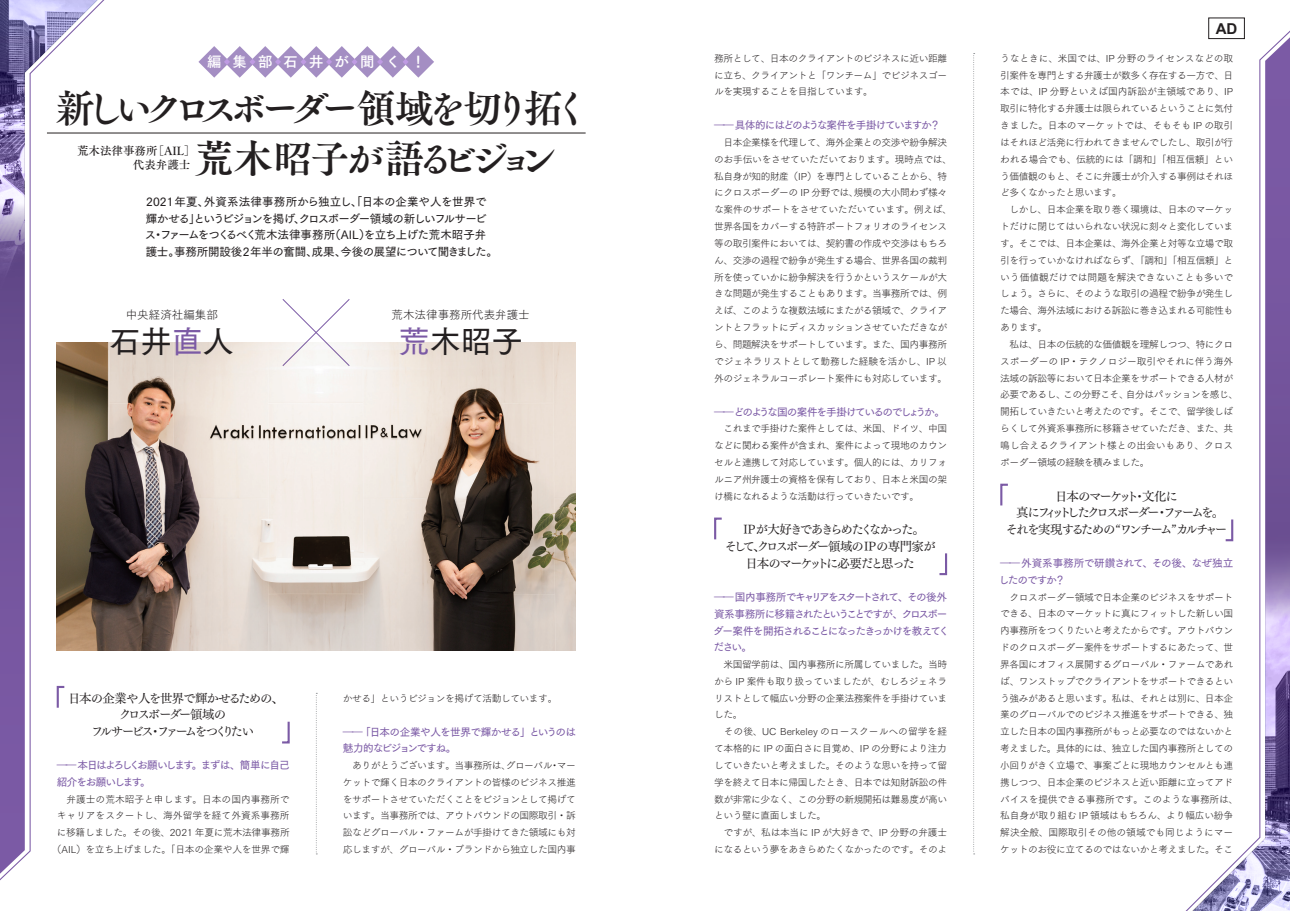
<style>
.page{position:relative;width:1290px;height:911px;background:#fff}
.page>*{position:absolute;margin:0;border:0;box-sizing:border-box;transform-origin:0 0}
.t1{font:39px "Tsuku A Old Min Pr 6 N B";letter-spacing:-.22em;color:#231f20}
.t2{font:39px "Tsuku A Old Min Pr 6 N B";letter-spacing:-.165em;color:#231f20}
.t3{font:31px "Tsuku Go Pro D";color:#231f20}
.t4{font:700 15px "Arial MT Pro";color:#231f20}
.t5{font:14.38px "Tsuku Go Pro B";letter-spacing:.78em;color:#fff}
.t6{font:12.38px/16.9px "Tsuku Min Pr 6 M";letter-spacing:-.18em;color:#231f20;text-align:center}
.t7{font:12.38px/16.9px "Tsuku Min Pr 6 M";letter-spacing:-.11em;color:#231f20;text-align:center}
.t8{font:12.38px "Tsuku Min Pr 6 M";letter-spacing:-.145em;color:#231f20}
.t9{font:12.38px "Tsuku Min Pr 6 M";letter-spacing:-.075em;color:#231f20}
.t10{font:11.5px/16.9px "Tsuku Go Pro D";letter-spacing:-.04em;color:#231f20}
.t11{font:11.5px "Tsuku Go Pro L";color:#231f20}
.t12{font:11.5px "Tsuku A Old Min Pr 6 N D";color:#231f20}
.t13{font:10.62px/16.9px "Tsuku Go Pro D";letter-spacing:-.11em;color:#7b5aa5}
.t14{font:10.62px/16.9px "Tsuku Go Pro D";letter-spacing:-.08em;color:#7b5aa5}
.t15{font:10.62px/16.9px "Tsuku Go Pro D";letter-spacing:-.13em;color:#7b5aa5}
.t16{font:10.62px/16.9px "Tsuku Go Pro D";letter-spacing:-.05em;color:#7b5aa5}
.t17{font:10.62px "Tsuku Go Pro D";letter-spacing:-.135em;color:#7b5aa5}
.t18{font:9.75px/16.9px "Tsuku Go Pro L";letter-spacing:-.045em;color:#231f20}
.t19{font:9.75px/16.9px "Tsuku Go Pro L";color:#231f20;text-align:center}
.s1{color:#7b5aa5}
</style>
<div class="page">
<svg style="left:973px;top:53px;width:2px;height:801px"></svg>
<svg style="left:282px;top:721px;width:8px;height:23px"></svg>
<svg style="left:316px;top:693px;width:1px;height:161px"></svg>
<svg style="left:714px;top:517px;width:8px;height:23px"></svg>
<svg style="left:939px;top:553px;width:9px;height:23px"></svg>
<svg style="left:0;top:296px;width:65px;height:577px"></svg>
<img style="left:0;top:0;width:97px;height:296px">
<svg style="left:1208px;top:37px;width:82px;height:489px"></svg>
<img style="left:1192px;top:526px;width:98px;height:385px">
<svg style="left:1000px;top:483px;width:8px;height:23px"></svg>
<svg style="left:1223px;top:517px;width:11px;height:25px"></svg>
<div style="left:1208px;top:18px;width:36px;height:21px;border:1px solid #231f20"></div>
<img style="left:57px;top:342px;width:518px;height:309px">
<svg style="left:282px;top:299px;width:68px;height:67px"></svg>
<hr style="left:47px;top:133px;width:539px;height:1px;background:#231f20">
<svg style="left:198px;top:46px;width:236px;height:32px"></svg>
<h3 class="t5" style="left:207px;top:49px;width:220px">編集部石井が聞く！</h3>
<h1 class="t1" style="left:56px;top:73px;width:536px">新しいクロスボーダー領域を切り拓く</h1>
<p class="t12" style="left:77px;top:141px;width:120px">荒木法律事務所［AIL］</p>
<h1 class="t2" style="left:78px;top:123px;width:481px">　　　荒木昭子が語るビジョン</h1>
<p class="t12" style="left:133px;top:155px;width:59px">代表弁護士</p>
<p class="t10" style="left:145px;top:192px;width:355px">2021年夏、外資系法律事務所から独立し、「日本の企業や人を世界で輝かせる」というビジョンを掲げ、クロスボーダー領域の新しいフルサービス・ファームをつくるべく荒木法律事務所（AIL）を立ち上げた荒木昭子弁護士。事務所開設後2年半の奮闘、成果、今後の展望について聞きました。</p>
<p class="t11" style="left:126px;top:306px;width:94px">中央経済社編集部</p>
<h2 class="t3" style="left:110px;top:316px;width:126px">石井<span class="s1">直</span>人</h2>
<p class="t11" style="left:392px;top:306px;width:140px">荒木法律事務所代表弁護士</p>
<h2 class="t3" style="left:399px;top:316px;width:126px"><span class="s1">荒</span>木昭子</h2>
<p class="t7" style="left:68px;top:688px;width:217px">日本の企業や人を世界で輝かせるための、クロスボーダー領域の<br>フルサービス・ファームをつくりたい</p>
<p class="t15" style="left:57px;top:755px;width:234px">――本日はよろしくお願いします。まずは、簡単に自己紹介をお願いします。</p>
<p class="t19" style="left:52px;top:789px;width:239px">　弁護士の荒木昭子と申します。日本の国内事務所でキャリアをスタートし、海外留学を経て外資系事務所に移籍しました。その後、2021 年夏に荒木法律事務所（AIL）を立ち上げました。「日本の企業や人を世界で輝</p>
<p class="t18" style="left:343px;top:688px;width:216px">かせる」というビジョンを掲げて活動しています。</p>
<p class="t14" style="left:343px;top:722px;width:235px">――「日本の企業や人を世界で輝かせる」というのは魅力的なビジョンですね。</p>
<p class="t18" style="left:343px;top:755px;width:235px;text-align:justify">　ありがとうございます。当事務所は、グローバル・マーケットで輝く日本のクライアントの皆様のビジネス推進をサポートさせていただくことをビジョンとして掲げています。当事務所では、アウトバウンドの国際取引・訴訟などグローバル・ファームが手掛けてきた領域にも対応しますが、グローバル・ブランドから独立した国内事</p>
<p class="t18" style="left:714px;top:49px;width:235px;text-align:justify">務所として、日本のクライアントのビジネスに近い距離に立ち、クライアントと「ワンチーム」でビジネスゴールを実現することを目指しています。</p>
<p class="t13" style="left:714px;top:116px;width:228px">―― 具体的にはどのような案件を手掛けていますか？</p>
<p class="t18" style="left:714px;top:133px;width:239px">　日本企業様を代理して、海外企業との交渉や紛争解決のお手伝いをさせていただいております。現時点では、私自身が知的財産（IP）を専門としていることから、特にクロスボーダーの IP 分野では、規模の大小問わず様々な案件のサポートをさせていただいています。例えば、世界各国をカバーする特許ポートフォリオのライセンス等の取引案件においては、契約書の作成や交渉はもちろん、交渉の過程で紛争が発生する場合、世界各国の裁判所を使っていかに紛争解決を行うかというスケールが大きな問題が発生することもあります。当事務所では、例えば、このような複数法域にまたがる領域で、クライアントとフラットにディスカッションさせていただきながら、問題解決をサポートしています。また、国内事務所でジェネラリストとして勤務した経験を活かし、IP 以外のジェネラルコーポレート案件にも対応しています。</p>
<p class="t17" style="left:714px;top:403px;width:233px">――どのような国の案件を手掛けているのでしょうか。</p>
<p class="t18" style="left:714px;top:419px;width:235px;text-align:justify">　これまで手掛けた案件としては、米国、ドイツ、中国などに関わる案件が含まれ、案件によって現地のカウンセルと連携して対応しています。個人的には、カリフォルニア州弁護士の資格を保有しており、日本と米国の架け橋になれるような活動は行っていきたいです。</p>
<p class="t8" style="left:744px;top:518px;width:183px">IPが大好きであきらめたくなかった。</p>
<p class="t9" style="left:724px;top:535px;width:212px">そして、クロスボーダー領域のIPの専門家が</p>
<p class="t8" style="left:746px;top:552px;width:171px">日本のマーケットに必要だと思った</p>
<p class="t13" style="left:713px;top:587px;width:237px">―― 国内事務所でキャリアをスタートされて、その後外資系事務所に移籍されたということですが、クロスボーダー案件を開拓されることになったきっかけを教えてください。</p>
<p class="t18" style="left:714px;top:654px;width:235px">　米国留学前は、国内事務所に所属していました。当時から IP 案件も取り扱っていましたが、むしろジェネラリストとして幅広い分野の企業法務案件を手掛けていました。<br>　その後、UC Berkeley のロースクールへの留学を経て本格的に IP の面白さに目覚め、IP の分野により注力していきたいと考えました。そのような思いを持って留学を終えて日本に帰国したとき、日本では知財訴訟の件数が非常に少なく、この分野の新規開拓は難易度が高いという壁に直面しました。<br>　ですが、私は本当に IP が大好きで、IP 分野の弁護士になるという夢をあきらめたくなかったのです。そのよ</p>
<h3 class="t4" style="left:1215px;top:20px;width:23px">AD</h3>
<p class="t18" style="left:1000px;top:49px;width:239px">うなときに、米国では、IP 分野のライセンスなどの取引案件を専門とする弁護士が数多く存在する一方で、日本では、IP 分野といえば国内訴訟が主領域であり、IP取引に特化する弁護士は限られているということに気付きました。日本のマーケットでは、そもそも IP の取引はそれほど活発に行われてきませんでしたし、取引が行われる場合でも、伝統的には「調和」「相互信頼」という価値観のもと、そこに弁護士が介入する事例はそれほど多くなかったと思います。<br>　しかし、日本企業を取り巻く環境は、日本のマーケットだけに閉じてはいられない状況に刻々と変化しています。そこでは、日本企業は、海外企業と対等な立場で取引を行っていかなければならず、「調和」「相互信頼」という価値観だけでは問題を解決できないことも多いでしょう。さらに、そのような取引の過程で紛争が発生した場合、海外法域における訴訟に巻き込まれる可能性もあります。<br>　私は、日本の伝統的な価値観を理解しつつ、特にクロスボーダーの IP・テクノロジー取引やそれに伴う海外法域の訴訟等において日本企業をサポートできる人材が必要であるし、この分野こそ、自分はパッションを感じ、開拓していきたいと考えたのです。そこで、留学後しばらくして外資系事務所に移籍させていただき、また、共鳴し合えるクライアント様との出会いもあり、クロスボーダー領域の経験を積みました。</p>
<p class="t6" style="left:1005px;top:486px;width:223px">日本のマーケット・文化に<br>真にフィットしたクロスボーダー・ファームを。それを実現するための“ワンチーム”カルチャー</p>
<p class="t16" style="left:999px;top:553px;width:236px">――外資系事務所で研鑽されて、その後、なぜ独立したのですか？</p>
<p class="t18" style="left:1000px;top:587px;width:239px">　クロスボーダー領域で日本企業のビジネスをサポートできる、日本のマーケットに真にフィットした新しい国内事務所をつくりたいと考えたからです。アウトバウンドのクロスボーダー案件をサポートするにあたって、世界各国にオフィス展開するグローバル・ファームであれば、ワンストップでクライアントをサポートできるという強みがあると思います。私は、それとは別に、日本企業のグローバルでのビジネス推進をサポートできる、独立した日本の国内事務所がもっと必要なのではないかと考えました。具体的には、独立した国内事務所としての小回りがきく立場で、事案ごとに現地カウンセルとも連携しつつ、日本企業のビジネスと近い距離に立ってアドバイスを提供できる事務所です。このような事務所は、私自身が取り組む IP 領域はもちろん、より幅広い紛争解決全般、国際取引その他の領域でも同じようにマーケットのお役に立てるのではないかと考えました。そこ</p>
</div>
